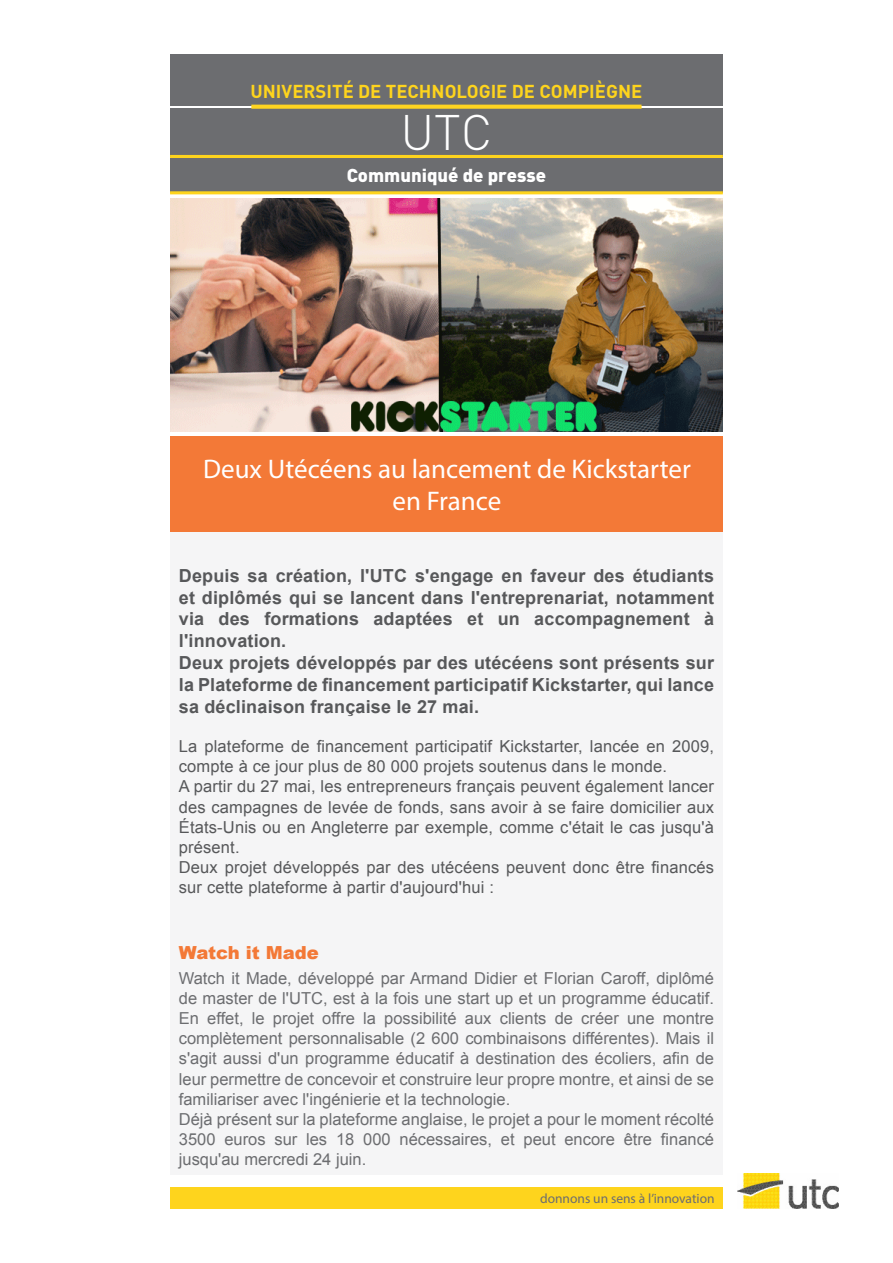
<style>
.page{position:relative;width:893px;height:1263px;background:#fff}
.page>*{position:absolute;margin:0;border:0;box-sizing:border-box;transform-origin:0 0}
.t1{font:300 49.2px "DIN";color:#fff}
.t2{font:27px "Myriad Pro";color:#fff}
.t3{font:700 18.45px "DIN";color:#fed41d}
.t4{font:900 18.45px "DIN";color:#fff}
.t5{font:700 18px/22px "Arial";letter-spacing:.01em;color:#57585a;text-align:justify}
.t6{font:900 18px "Arial";color:#f37937}
.t7{font:16.5px/20.2px "Arial";color:#6c6d70;text-align:justify}
.t8{font:16.5px/20.2px "Arial";letter-spacing:.01em;color:#57585a}
.t9{font:13.5px "Myriad Pro";color:#6c6d70}
</style>
<div class="page">
<div style="left:170px;top:54px;width:552px;height:52px;background:#6c6d70"></div>
<div style="left:170px;top:158px;width:553px;height:35px;background:#6c6d70"></div>
<div style="left:170px;top:109px;width:553px;height:48px;background:#6c6d70"></div>
<svg style="left:251px;top:105px;width:391px;height:4px;background:#f5cc25"></svg>
<hr style="left:170px;top:155px;width:553px;height:3px;background:#fed41d">
<hr style="left:170px;top:191px;width:553px;height:3px;background:#fed41d">
<img style="left:737px;top:1174px;width:102px;height:35px">
<div style="left:170px;top:1188px;width:553px;height:21px;background:#fed41d"></div>
<div style="left:170px;top:500px;width:553px;height:675px;background:#f5f5f6"></div>
<div style="left:171px;top:436px;width:552px;height:95px;background:#f37937"></div>
<img style="left:170px;top:199px;width:553px;height:232px">
<p class="t3" style="left:250px;top:80px;width:393px">UNIVERSITÉ DE TECHNOLOGIE DE COMPIÈGNE</p>
<h1 class="t1" style="left:400px;top:102px;width:94px">UTC</h1>
<p class="t4" style="left:347px;top:162px;width:201px">Communiqué de presse</p>
<p class="t2" style="left:203px;top:452px;width:489px">Deux Utécéens au lancement de Kickstarter</p>
<p class="t2" style="left:393px;top:484px;width:110px">en France</p>
<p class="t5" style="left:179px;top:565px;width:537px">Depuis sa création, l'UTC s'engage en faveur des étudiants et diplômés qui se lancent dans l'entreprenariat, notamment via des formations adaptées et un accompagnement à l'innovation.</p>
<p class="t5" style="left:179px;top:653px;width:537px">Deux projets développés par des utécéens sont présents sur la Plateforme de financement participatif Kickstarter, qui lance sa déclinaison française le 27 mai.</p>
<p class="t8" style="left:179px;top:736px;width:537px">La plateforme de financement participatif Kickstarter, lancée en 2009, compte à ce jour plus de 80 000 projets soutenus dans le monde.</p>
<p class="t8" style="left:179px;top:776px;width:537px;text-align:justify">A partir du 27 mai, les entrepreneurs français peuvent également lancer des campagnes de levée de fonds, sans avoir à se faire domicilier aux États-Unis ou en Angleterre par exemple, comme c'était le cas jusqu'à présent.</p>
<p class="t8" style="left:179px;top:857px;width:537px">Deux projet développés par des utécéens peuvent donc être financés sur cette plateforme à partir d'aujourd'hui :</p>
<p class="t6" style="left:179px;top:940px;width:142px">Watch it Made</p>
<p class="t7" style="left:179px;top:968px;width:537px">Watch it Made, développé par Armand Didier et Florian Caroff, diplômé de master de l'UTC, est à la fois une start up et un programme éducatif.<br>En effet, le projet offre la possibilité aux clients de créer une montre complètement personnalisable (2 600 combinaisons différentes). Mais il s'agit aussi d'un programme éducatif à destination des écoliers, afin de leur permettre de concevoir et construire leur propre montre, et ainsi de se familiariser avec l'ingénierie et la technologie.</p>
<p class="t7" style="left:179px;top:1109px;width:537px">Déjà présent sur la plateforme anglaise, le projet a pour le moment récolté 3500 euros sur les 18 000 nécessaires, et peut encore être financé jusqu'au mercredi 24 juin.</p>
<p class="t9" style="left:540px;top:1190px;width:176px">donnons un sens à l’innovation</p>
</div>
